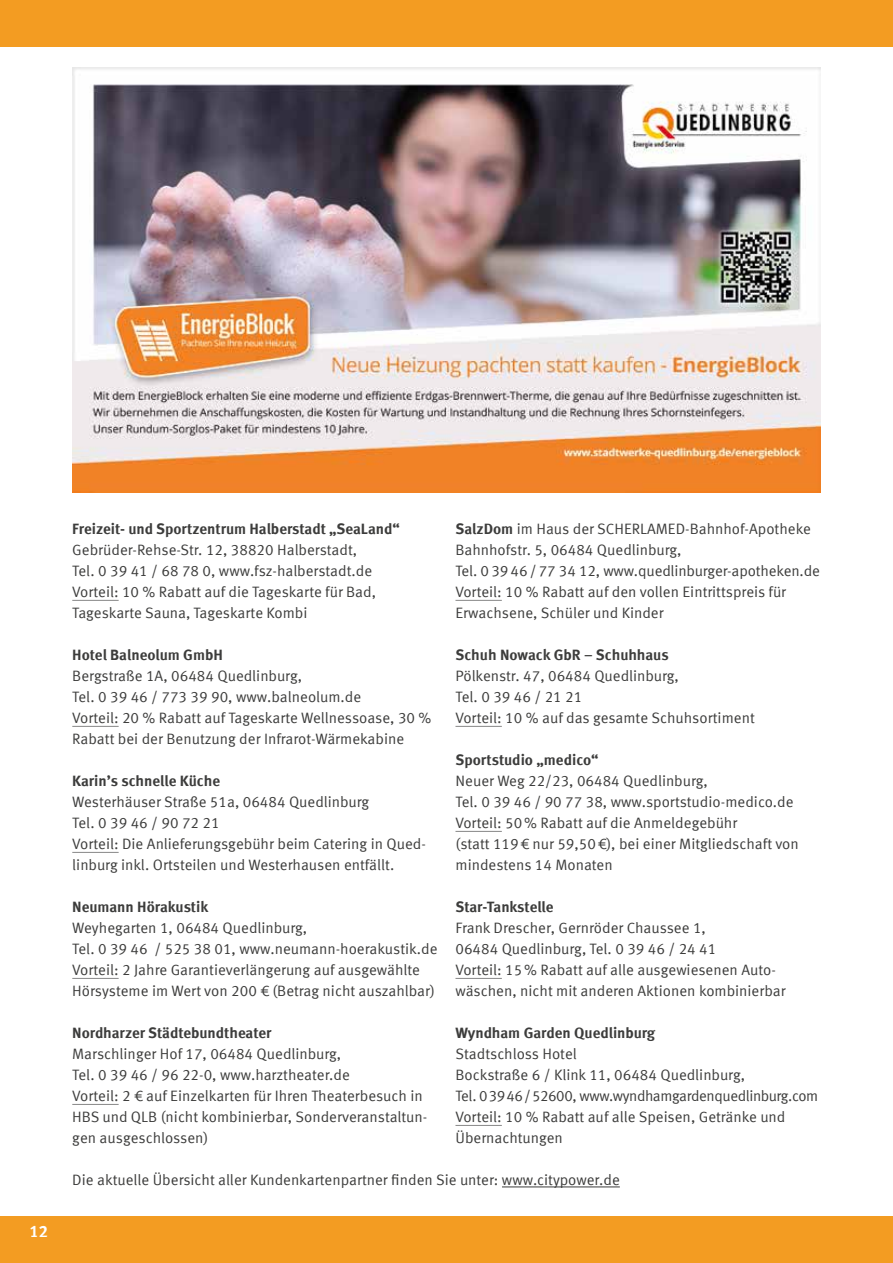
<style>
.page{position:relative;width:893px;height:1263px;background:#fff}
.page>*{position:absolute;margin:0;border:0;box-sizing:border-box;transform-origin:0 0}
.t1{font:700 16.5px "Meta Offc Pro";color:#fff}
.t2{font:15px/21px "Meta Offc Pro Norm";color:#3c3c3b}
.t3{font:700 15px "Meta Offc Pro";color:#3c3c3b}
.s1{font-family:"Meta Offc Pro";font-weight:700}
</style>
<div class="page">
<div style="left:0;top:1216px;width:893px;height:47px;background:#f39c22"></div>
<img style="left:72px;top:67px;width:749px;height:425px">
<hr style="left:502px;top:1186px;width:118px;height:1px;background:#3c3c3b">
<div style="left:0;top:0;width:893px;height:47px;background:#f39c22"></div>
<hr style="left:72px;top:600px;width:47px;height:1px;background:#878787">
<hr style="left:72px;top:726px;width:47px;height:1px;background:#878787">
<hr style="left:72px;top:852px;width:47px;height:1px;background:#878787">
<hr style="left:72px;top:978px;width:47px;height:1px;background:#878787">
<hr style="left:72px;top:1104px;width:47px;height:1px;background:#878787">
<hr style="left:455px;top:600px;width:47px;height:1px;background:#878787">
<hr style="left:455px;top:726px;width:47px;height:1px;background:#878787">
<hr style="left:455px;top:831px;width:47px;height:1px;background:#878787">
<hr style="left:455px;top:978px;width:47px;height:1px;background:#878787">
<hr style="left:455px;top:1125px;width:47px;height:1px;background:#878787">
<p class="t1" style="left:29px;top:1219px;width:20px">12</p>
<p class="t3" style="left:72px;top:517px;width:329px">Freizeit- und Sportzentrum Halberstadt „SeaLand“</p>
<p class="t2" style="left:72px;top:539px;width:305px">Gebrüder-Rehse-Str. 12, 38820 Halberstadt, Tel. 0 39 41 / 68 78 0, www.fsz-halberstadt.de Vorteil: 10 % Rabatt auf die Tageskarte für Bad, Tageskarte Sauna, Tageskarte Kombi</p>
<p class="t3" style="left:72px;top:643px;width:152px">Hotel Balneolum GmbH</p>
<p class="t2" style="left:72px;top:665px;width:361px">Bergstraße 1A, 06484 Quedlinburg,<br>Tel. 0 39 46 / 773 39 90, www.balneolum.de<br>Vorteil: 20 % Rabatt auf Tageskarte Wellnessoase, 30 % Rabatt bei der Benutzung der Infrarot-Wärmekabine</p>
<p class="t3" style="left:72px;top:769px;width:149px">Karin’s schnelle Küche</p>
<p class="t2" style="left:72px;top:791px;width:355px">Westerhäuser Straße 51a, 06484 Quedlinburg<br>Tel. 0 39 46 / 90 72 21<br>Vorteil: Die Anlieferungsgebühr beim Catering in Qued&shy;linburg inkl. Ortsteilen und Westerhausen entfällt.</p>
<p class="t3" style="left:72px;top:895px;width:138px">Neumann Hörakustik</p>
<p class="t2" style="left:72px;top:917px;width:367px">Weyhegarten 1, 06484 Quedlinburg,<br>Tel. 0 39 46 / 525 38 01, www.neumann-hoerakustik.de Vorteil: 2 Jahre Garantieverlängerung auf ausgewählte Hörsysteme im Wert von 200 € (Betrag nicht auszahlbar)</p>
<p class="t3" style="left:72px;top:1021px;width:201px">Nordharzer Städtebundtheater</p>
<p class="t2" style="left:72px;top:1043px;width:357px">Marschlinger Hof 17, 06484 Quedlinburg,<br>Tel. 0 39 46 / 96 22-0, www.harztheater.de<br>Vorteil: 2 € auf Einzelkarten für Ihren Theaterbesuch in HBS und QLB (nicht kombinierbar, Sonderveranstaltun&shy;gen ausgeschlossen)</p>
<p class="t2" style="left:455px;top:518px;width:366px"><span class="s1">SalzDom</span> im Haus der SCHERLAMED-Bahnhof-Apotheke Bahnhofstr. 5, 06484 Quedlinburg,<br>Tel. 0 39 46 / 77 34 12, www.quedlinburger-apotheken.de Vorteil: 10 % Rabatt auf den vollen Eintrittspreis für Erwachsene, Schüler und Kinder</p>
<p class="t3" style="left:455px;top:643px;width:215px">Schuh Nowack GbR – Schuhhaus</p>
<p class="t2" style="left:455px;top:665px;width:301px">Pölkenstr. 47, 06484 Quedlinburg,<br>Tel. 0 39 46 / 21 21<br>Vorteil: 10 % auf das gesamte Schuhsortiment</p>
<p class="t3" style="left:455px;top:748px;width:145px">Sportstudio „medico“</p>
<p class="t2" style="left:455px;top:770px;width:345px">Neuer Weg 22/23, 06484 Quedlinburg,<br>Tel. 0 39 46 / 90 77 38, www.sportstudio-medico.de Vorteil: 50% Rabatt auf die Anmeldegebühr<br>(statt 119€ nur 59,50€), bei einer Mitgliedschaft von mindestens 14 Monaten</p>
<p class="t3" style="left:455px;top:895px;width:100px">Star-Tankstelle</p>
<p class="t2" style="left:455px;top:917px;width:332px">Frank Drescher, Gernröder Chaussee 1,<br>06484 Quedlinburg, Tel. 0 39 46 / 24 41<br>Vorteil: 15% Rabatt auf alle ausgewiesenen Auto&shy;wäschen, nicht mit anderen Aktionen kombinierbar</p>
<p class="t3" style="left:455px;top:1021px;width:201px">Wyndham Garden Quedlinburg</p>
<p class="t2" style="left:455px;top:1043px;width:364px">Stadtschloss Hotel<br>Bockstraße 6 / Klink 11, 06484 Quedlinburg,<br>Tel. 03946/52600, www.wyndhamgardenquedlinburg.com Vorteil: 10 % Rabatt auf alle Speisen, Getränke und Übernachtungen</p>
<p class="t2" style="left:72px;top:1169px;width:549px">Die aktuelle Übersicht aller Kundenkartenpartner finden Sie unter: www.citypower.de</p>
</div>
